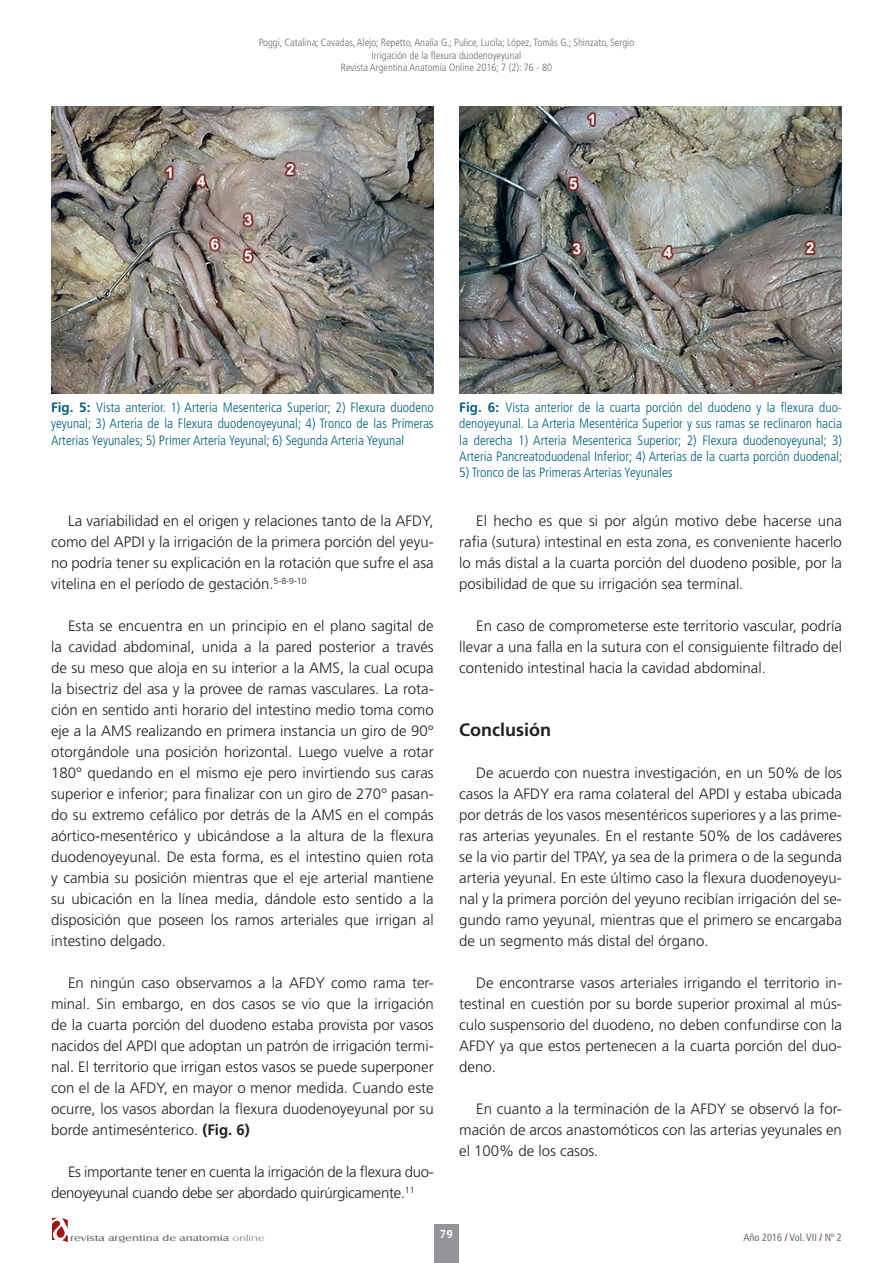
<style>
.page{position:relative;width:893px;height:1263px;background:#fff}
.page>*{position:absolute;margin:0;border:0;box-sizing:border-box;transform-origin:0 0}
.t1{font:700 18px "Frutiger LT Std";color:#231f20}
.t2{font:300 15px/21px "Frutiger LT Std";color:#231f20;text-align:justify}
.t3{font:300 15px/21px "Frutiger LT Std";letter-spacing:-.02em;color:#231f20}
.t4{font:300 condensed 13.5px/16.2px "Frutiger LT Std";color:#006181;text-align:justify}
.t5{font:700 12px "Castle T";color:#fff}
.t6{font:300 condensed 10.5px/12.6px "Frutiger LT Std";color:#6c6d70;text-align:center}
.t7{font:condensed 10.5px "Frutiger LT Std";color:#6c6d70}
.t8{font:9px "Castle T";color:#6c6d70;scale:1.4 1}
.s1{font-weight:700;font-stretch:normal}
.s2{font-weight:700}
.s3{font-family:"Castle T Ligh"}
.s4{color:#9c1418}
</style>
<div class="page">
<svg style="left:52px;top:1218px;width:16px;height:24px"></svg>
<div style="left:434px;top:1224px;width:24px;height:39px;background:#939598"></div>
<img style="left:51px;top:106px;width:383px;height:288px">
<img style="left:459px;top:106px;width:383px;height:288px">
<p class="t6" style="left:259px;top:36px;width:377px">Poggi, Catalina; Cavadas, Alejo; Repetto, Analía G.; Pulice, Lucila; López, Tomás G.; Shinzato, Sergio<br>Irrigación de la flexura duodenoyeyunal<br>Revista Argentina Anatomía Online 2016; 7 (2): 76 - 80</p>
<p class="t4" style="left:51px;top:400px;width:384px"><span class="s1">Fig. 5:</span> Vista anterior. 1) Arteria Mesenterica Superior; 2) Flexura duodeno yeyunal; 3) Arteria de la Flexura duodenoyeyunal; 4) Tronco de las Primeras Arterias Yeyunales; 5) Primer Arteria Yeyunal; 6) Segunda Arteria Yeyunal</p>
<p class="t2" style="left:51px;top:511px;width:384px;text-indent:17px">La variabilidad en el origen y relaciones tanto de la AFDY, como del APDI y la irrigación de la primera porción del yeyu&shy;no podría tener su explicación en la rotación que sufre el asa vitelina en el período de gestación.<sup>5-8-9-10</sup></p>
<p class="t2" style="left:51px;top:616px;width:384px;text-indent:17px">Esta se encuentra en un principio en el plano sagital de la cavidad abdominal, unida a la pared posterior a través de su meso que aloja en su interior a la AMS, la cual ocupa la bisectriz del asa y la provee de ramas vasculares. La rota&shy;ción en sentido anti horario del intestino medio toma como eje a la AMS realizando en primera instancia un giro de 90° otorgándole una posición horizontal. Luego vuelve a rotar 180° quedando en el mismo eje pero invirtiendo sus caras superior e inferior; para finalizar con un giro de 270° pasan&shy;do su extremo cefálico por detrás de la AMS en el compás aórtico-mesentérico y ubicándose a la altura de la flexura duodenoyeyunal. De esta forma, es el intestino quien rota y cambia su posición mientras que el eje arterial mantiene su ubicación en la línea media, dándole esto sentido a la disposición que poseen los ramos arteriales que irrigan al intestino delgado.</p>
<p class="t2" style="left:51px;top:973px;width:384px;text-indent:17px">En ningún caso observamos a la AFDY como rama ter&shy;minal. Sin embargo, en dos casos se vio que la irrigación de la cuarta porción del duodeno estaba provista por vasos nacidos del APDI que adoptan un patrón de irrigación termi&shy;nal. El territorio que irrigan estos vasos se puede superponer con el de la AFDY, en mayor o menor medida. Cuando este ocurre, los vasos abordan la flexura duodenoyeyunal por su borde antimesénterico. <span class="s2">(Fig. 6)</span></p>
<p class="t3" style="left:51px;top:1162px;width:384px;text-indent:17px">Es importante tener en cuenta la irrigación de la flexura duo&shy;denoyeyunal cuando debe ser abordado quirúrgicamente.<sup>11</sup></p>
<p class="t4" style="left:459px;top:400px;width:385px"><span class="s1">Fig. 6:</span> Vista anterior de la cuarta porción del duodeno y la flexura duo&shy;denoyeyunal. La Arteria Mesentérica Superior y sus ramas se reclinaron hacia la derecha 1) Arteria Mesenterica Superior; 2) Flexura duodenoyeyunal; 3)<br>Arteria Pancreatoduodenal Inferior; 4) Arterias de la cuarta porción duodenal;</p>
<p class="t4" style="left:459px;top:464px;width:215px">5) Tronco de las Primeras Arterias Yeyunales</p>
<p class="t2" style="left:459px;top:511px;width:384px;text-indent:17px">El hecho es que si por algún motivo debe hacerse una rafia (sutura) intestinal en esta zona, es conveniente hacerlo lo más distal a la cuarta porción del duodeno posible, por la posibilidad de que su irrigación sea terminal.</p>
<p class="t2" style="left:459px;top:616px;width:384px;text-indent:17px">En caso de comprometerse este territorio vascular, podría llevar a una falla en la sutura con el consiguiente filtrado del contenido intestinal hacia la cavidad abdominal.</p>
<p class="t1" style="left:459px;top:719px;width:93px">Conclusión</p>
<p class="t2" style="left:459px;top:763px;width:384px;text-indent:17px">De acuerdo con nuestra investigación, en un 50% de los casos la AFDY era rama colateral del APDI y estaba ubicada por detrás de los vasos mesentéricos superiores y a las prime&shy;ras arterias yeyunales. En el restante 50% de los cadáveres se la vio partir del TPAY, ya sea de la primera o de la segunda arteria yeyunal. En este último caso la flexura duodenoyeyu&shy;nal y la primera porción del yeyuno recibían irrigación del se&shy;gundo ramo yeyunal, mientras que el primero se encargaba de un segmento más distal del órgano.</p>
<p class="t2" style="left:459px;top:973px;width:384px;text-indent:17px">De encontrarse vasos arteriales irrigando el territorio in&shy;testinal en cuestión por su borde superior proximal al mús&shy;culo suspensorio del duodeno, no deben confundirse con la AFDY ya que estos pertenecen a la cuarta porción del duo&shy;deno.</p>
<p class="t2" style="left:459px;top:1099px;width:384px;text-indent:17px">En cuanto a la terminación de la AFDY se observó la for&shy;mación de arcos anastomóticos con las arterias yeyunales en el 100% de los casos.</p>
<p class="t8" style="left:70px;top:1234px;width:140px">revista argentina de anatomía <span class="s3">online</span></p>
<p class="t5" style="left:440px;top:1227px;width:15px">79</p>
<p class="t7" style="left:743px;top:1231px;width:100px">Año 2016 <span class="s4">/</span> Vol. VII <span class="s4">/</span> Nº 2</p>
</div>
